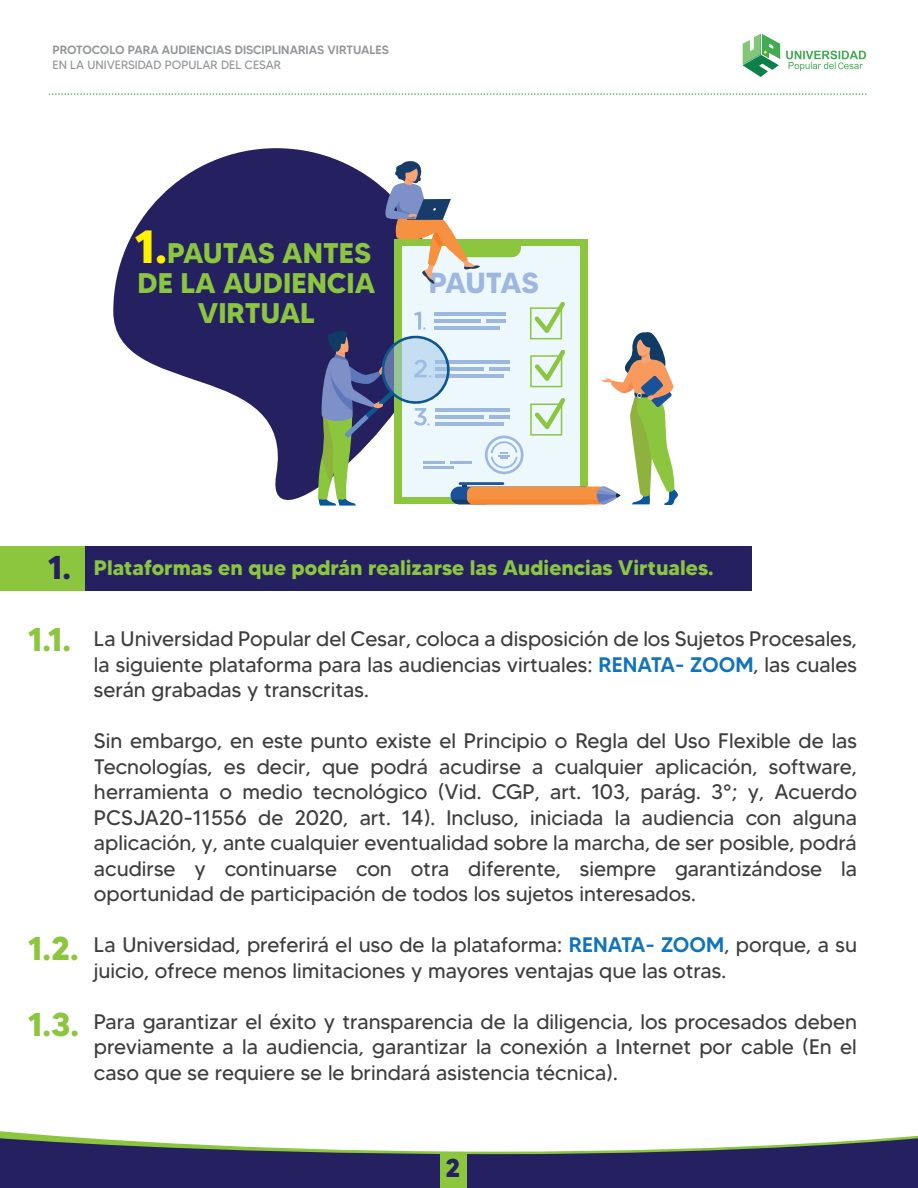
<style>
.page{position:relative;width:918px;height:1188px;background:#fff}
.page>*{position:absolute;margin:0;border:0;box-sizing:border-box;transform-origin:0 0}
.t1{font:700 33px "MADETOMMY";color:#8bc63e}
.t2{font:700 33px "MADETOMMY";color:#252161}
.t3{font:700 28.95px "MADETOMMY";letter-spacing:-.03em;color:#9eb7df}
.t4{font:700 28.35px/30px "MADETOMMY";color:#8bc63e;text-align:center}
.t5{font:700 25.8px "MADETOMMY";color:#252161}
.t6{font:21px/25.5px "MADETOMMY";color:#3e3e3f;text-align:justify}
.t7{font:700 21px "MADETOMMY";color:#8bc63e}
.t8{font:500 12px "MADETOMMY";color:#939598}
.t9{font:12px "MADETOMMY";color:#939598}
.s1{font-size:46.5px;color:#fff101}
.s2{font-weight:500;color:#1074bc}
</style>
<div class="page">
<svg style="left:113px;top:148px;width:281px;height:352px;fill:#252161"></svg>
<div style="left:0;top:546px;width:752px;height:44px;background:#252161"></div>
<div style="left:0;top:546px;width:84px;height:44px;background:#8bc63e"></div>
<svg style="left:786px;top:50px;width:80px;height:21px"></svg>
<svg style="left:743px;top:34px;width:37px;height:43px"></svg>
<svg style="left:50px;top:93px;width:817px;height:2px"></svg>
<div style="left:394px;top:239px;width:194px;height:265px;background:#8bc63e"></div>
<div style="left:403px;top:246px;width:177px;height:251px;background:#edf8fd"></div>
<svg style="left:316px;top:302px;width:362px;height:204px"></svg>
<svg style="left:383px;top:160px;width:138px;height:124px"></svg>
<svg style="left:0;top:1131px;width:918px;height:7px"></svg>
<svg style="left:0;top:1138px;width:918px;height:50px;fill:#252161"></svg>
<div style="left:440px;top:1154px;width:26px;height:34px;background:#8bc63e"></div>
<p class="t8" style="left:52px;top:42px;width:338px">PROTOCOLO PARA AUDIENCIAS DISCIPLINARIAS VIRTUALES</p>
<p class="t9" style="left:52px;top:57px;width:230px">EN LA UNIVERSIDAD POPULAR DEL CESAR</p>
<h3 class="t4" style="left:134px;top:238px;width:242px"><span class="s1">1.</span>PAUTAS ANTES<br>DE LA AUDIENCIA<br>VIRTUAL</h3>
<h2 class="t3" style="left:429px;top:265px;width:112px">PAUTAS</h2>
<h1 class="t2" style="left:48px;top:547px;width:25px">1.</h1>
<p class="t7" style="left:94px;top:554px;width:621px">Plataformas en que podrán realizarse las Audiencias Virtuales.</p>
<h1 class="t1" style="left:28px;top:619px;width:45px">1.1.</h1>
<h1 class="t1" style="left:28px;top:927px;width:52px">1.2.</h1>
<h1 class="t1" style="left:28px;top:1004px;width:53px">1.3.</h1>
<p class="t6" style="left:94px;top:626px;width:765px">La Universidad Popular del Cesar, coloca a disposición de los Sujetos Procesales, la siguiente plataforma para las audiencias virtuales: <span class="s2">RENATA- ZOOM</span>, las cuales serán grabadas y transcritas.</p>
<p class="t6" style="left:94px;top:728px;width:765px">Sin embargo, en este punto existe el Principio o Regla del Uso Flexible de las Tecnologías, es decir, que podrá acudirse a cualquier aplicación, software, herramienta o medio tecnológico (Vid. CGP, art. 103, parág. 3°; y, Acuerdo PCSJA20-11556 de 2020, art. 14). Incluso, iniciada la audiencia con alguna aplicación, y, ante cualquier eventualidad sobre la marcha, de ser posible, podrá acudirse y continuarse con otra diferente, siempre garantizándose la oportunidad de participación de todos los sujetos interesados.</p>
<p class="t6" style="left:94px;top:932px;width:765px">La Universidad, preferirá el uso de la plataforma: <span class="s2">RENATA- ZOOM</span>, porque, a su juicio, ofrece menos limitaciones y mayores ventajas que las otras.</p>
<p class="t6" style="left:94px;top:1008px;width:765px">Para garantizar el éxito y transparencia de la diligencia, los procesados deben previamente a la audiencia, garantizar la conexión a Internet por cable (En el caso que se requiere se le brindará asistencia técnica).</p>
<p class="t5" style="left:446px;top:1152px;width:16px">2</p>
</div>
